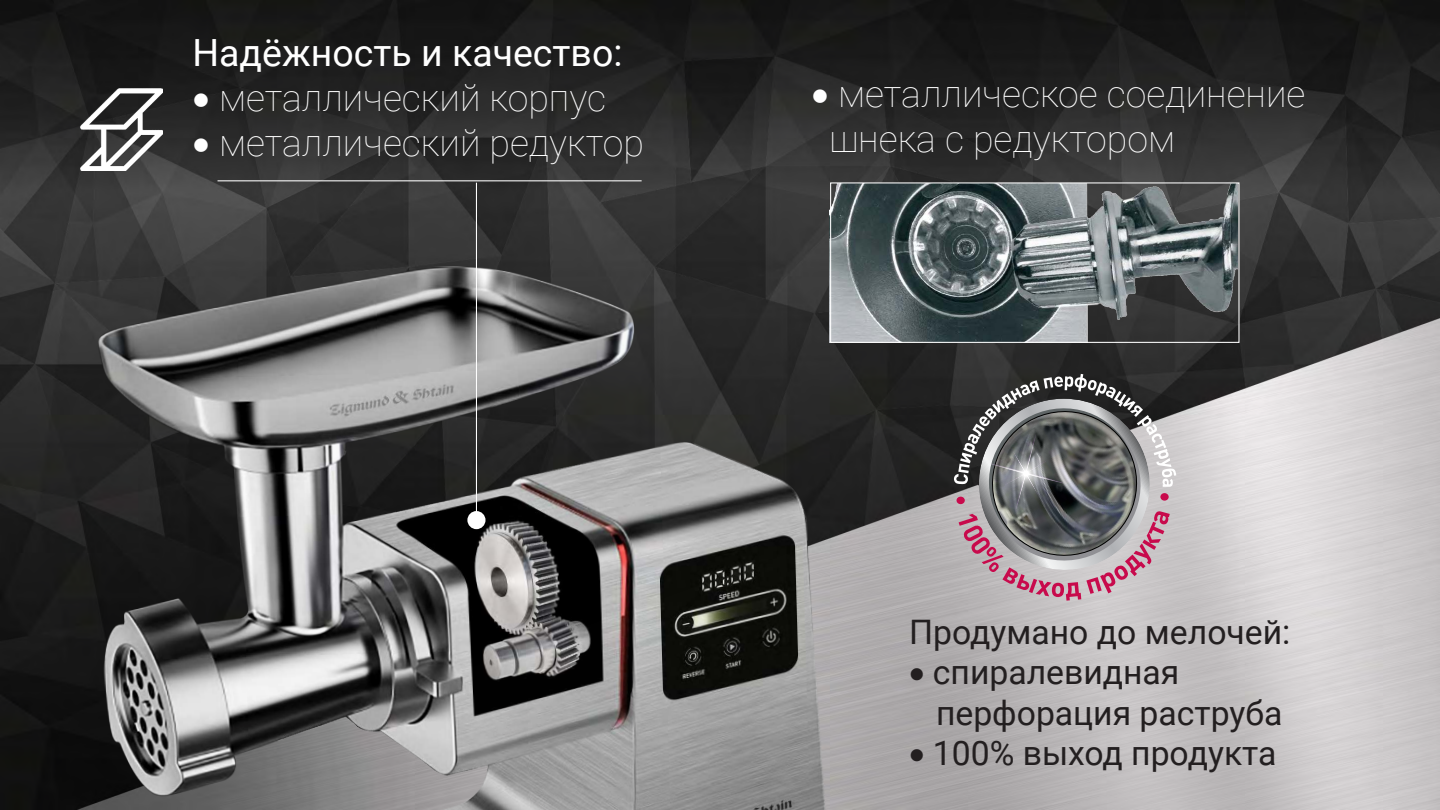
<style>
.page{position:relative;width:1440px;height:810px;background:#fff}
.page>*{position:absolute;margin:0;border:0;box-sizing:border-box;transform-origin:0 0}
.t1{font:100 37.5px/45px "Roboto";color:#fff}
.t2{font:37.5px "Roboto";color:#fff}
.t3{font:33.75px/40.5px "Roboto";color:#231f20}
</style>
<div class="page">
<img style="left:0;top:0;width:1440px;height:810px">
<img style="left:0;top:217px;width:1009px;height:593px">
<svg style="left:954px;top:374px;width:222px;height:227px;background:#847c80"></svg>
<div style="left:957px;top:497px;width:8px;height:7px;background:#c80a4c;border-radius:50%"></div>
<div style="left:1160px;top:493px;width:9px;height:8px;background:#c80a4c;border-radius:50%"></div>
<img style="left:832px;top:184px;width:405px;height:157px">
<div style="left:830px;top:182px;width:410px;height:161px;border:1px solid #fff"></div>
<img style="left:81px;top:88px;width:82px;height:82px">
<hr style="left:476px;top:183px;width:1px;height:338px;background:#fff">
<svg style="left:467px;top:511px;width:19px;height:18px"></svg>
<hr style="left:218px;top:180px;width:424px;height:1px;background:#fff">
<p class="t2" style="left:192px;top:26px;width:431px">Надёжность и качество:</p>
<p class="t1" style="left:192px;top:74px;width:415px">• металлический корпус</p>
<p class="t1" style="left:192px;top:119px;width:453px">• металлический редуктор</p>
<p class="t1" style="left:829px;top:69px;width:478px;text-indent:-18px">• металлическое соединение шнека с редуктором</p>
<p class="t3" style="left:909px;top:610px;width:383px">Продумано до мелочей:</p>
<p class="t3" style="left:936px;top:651px;width:348px;text-indent:-27px">• спиралевидная перфорация раструба</p>
<p class="t3" style="left:909px;top:732px;width:369px">• 100% выход продукта</p>
</div>
